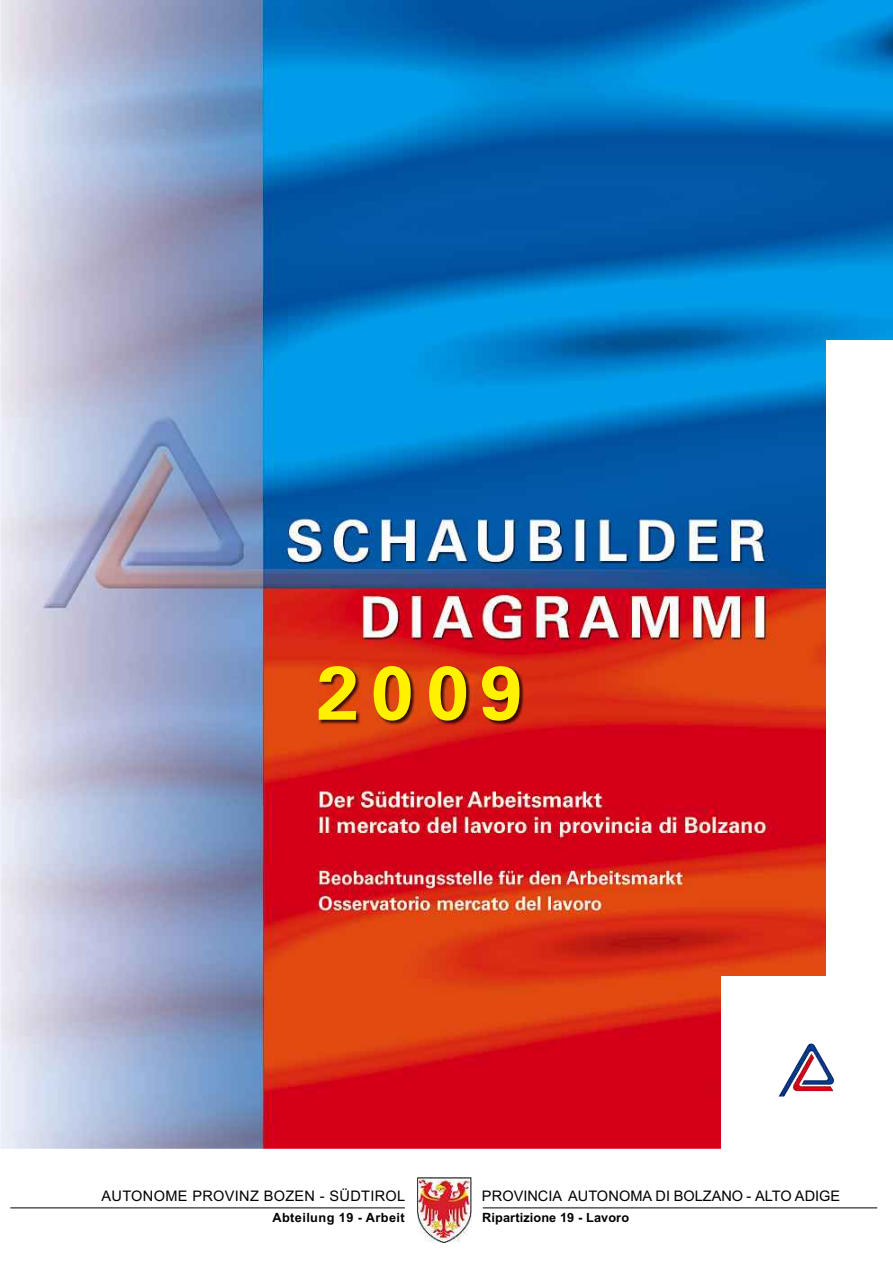
<style>
.page{position:relative;width:893px;height:1263px;background:#fff}
.page>*{position:absolute;margin:0;border:0;box-sizing:border-box;transform-origin:0 0}
.t1{font:75.9px "Univers Bold OV TVSKAB";color:#fff100}
.t2{font:14.55px "Arial MT OV VVSKAB";letter-spacing:.01em;color:#000}
.t3{font:12.75px "Arial Bold MT OV UVSKAB";letter-spacing:.01em;color:#000}
.t4{font:12.75px "Arial Bold MT OV UVSKAB";letter-spacing:.03em;color:#000}
</style>
<div class="page">
<hr style="left:0;top:0;width:1px;height:1263px;background:#003b8b">
<img style="left:0;top:0;width:893px;height:1149px">
<img style="left:318px;top:666px;width:205px;height:59px">
<img style="left:417px;top:1177px;width:54px;height:65px">
<hr style="left:483px;top:1207px;width:394px;height:1px;background:#000">
<hr style="left:10px;top:1207px;width:395px;height:1px;background:#000">
<div style="left:721px;top:977px;width:172px;height:188px;background:#fff"></div>
<div style="left:826px;top:340px;width:67px;height:674px;background:#fff"></div>
<img style="left:793px;top:1052px;width:34px;height:33px">
<h1 class="t1" style="left:317px;top:648px;width:207px">2009</h1>
<p class="t2" style="left:101px;top:1188px;width:305px">AUTONOME PROVINZ BOZEN - SÜDTIROL</p>
<p class="t2" style="left:482px;top:1188px;width:360px">PROVINCIA AUTONOMA DI BOLZANO - ALTO ADIGE</p>
<p class="t4" style="left:272px;top:1210px;width:134px">Abteilung 19 - Arbeit</p>
<p class="t3" style="left:482px;top:1210px;width:148px">Ripartizione 19 - Lavoro</p>
</div>
